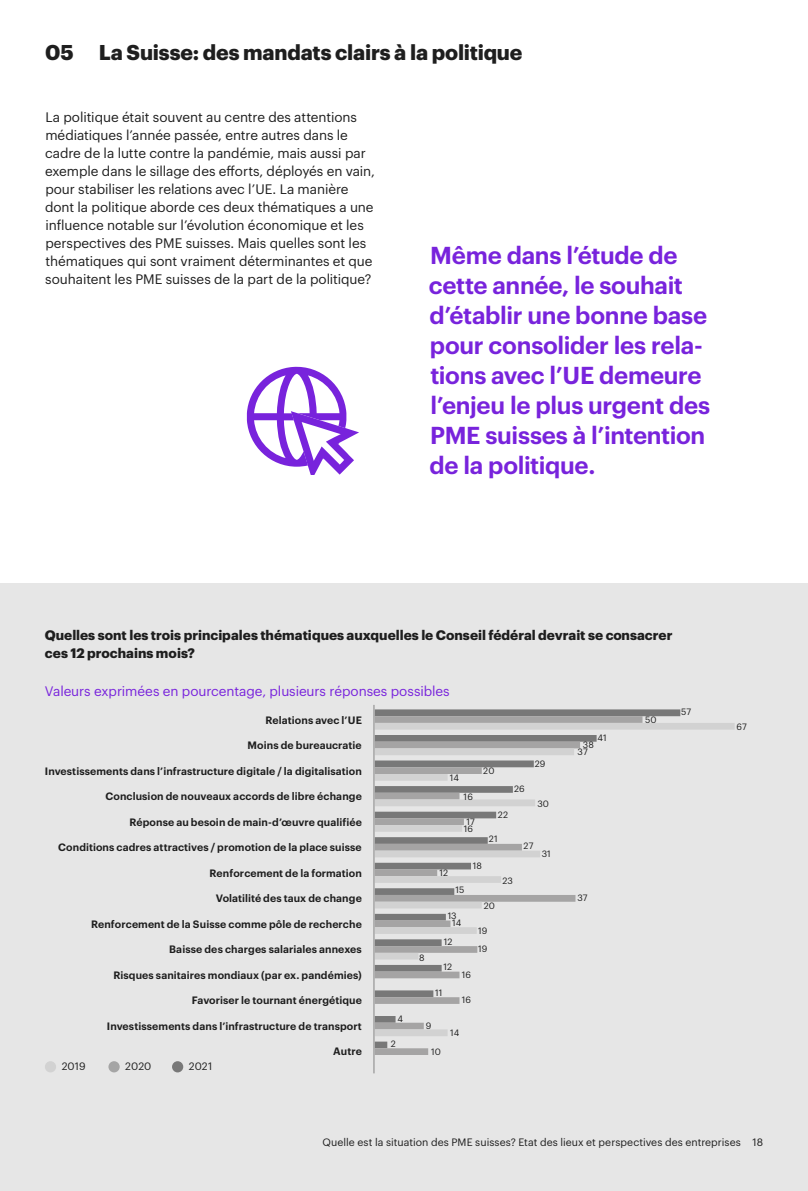
<style>
.page{position:relative;width:808px;height:1191px;background:#fff}
.page>*{position:absolute;margin:0;border:0;box-sizing:border-box;transform-origin:0 0}
.t1{font:600 24px/30px "Graphik";letter-spacing:-.01em;color:#7823dc}
.t2{font:700 21px "Graphik";letter-spacing:-.01em;color:#1e1e1e}
.t3{font:13.5px/18px "Graphik";letter-spacing:-.005em;color:#1e1e1e}
.t4{font:700 13.5px/18px "Graphik";color:#1e1e1e}
.t5{font:13.5px "Graphik";letter-spacing:-.005em;color:#7823dc}
.t6{font:600 10.5px "Graphik";letter-spacing:.01em;color:#1e1e1e}
.t7{font:10.5px "Graphik";letter-spacing:.005em;color:#1e1e1e}
.t8{font:9px/7.2px "Graphik";letter-spacing:.01em;color:#1e1e1e;text-align:center}
</style>
<div class="page">
<div style="left:0;top:583px;width:808px;height:608px;background:#e6e6e6"></div>
<div style="left:45px;top:1061px;width:11px;height:11px;background:#d2d2d2;border-radius:50%"></div>
<div style="left:108px;top:1061px;width:12px;height:11px;background:#a5a5a5;border-radius:50%"></div>
<div style="left:172px;top:1061px;width:11px;height:11px;background:#787878;border-radius:50%"></div>
<svg style="left:375px;top:709px;width:305px;height:14px;background:#898989"></svg>
<svg style="left:375px;top:716px;width:267px;height:339px"></svg>
<svg style="left:375px;top:723px;width:360px;height:313px"></svg>
<hr style="left:373px;top:705px;width:2px;height:368px;background:#a5a5a5">
<svg style="left:247px;top:367px;width:112px;height:107px"></svg>
<h2 class="t2" style="left:45px;top:36px;width:479px">05 La Suisse: des mandats clairs à la politique</h2>
<p class="t3" style="left:45px;top:107px;width:331px">La politique était souvent au centre des attentions médiatiques l’année passée, entre autres dans le cadre de la lutte contre la pandémie, mais aussi par exemple dans le sillage des efforts, déployés en vain, pour stabiliser les relations avec l’UE. La manière dont la politique aborde ces deux thématiques a une influence notable sur l’évolution économique et les perspectives des PME suisses. Mais quelles sont les thématiques qui sont vraiment déterminantes et que souhaitent les PME suisses de la part de la politique?</p>
<h1 class="t1" style="left:429px;top:238px;width:283px">Même dans l’étude de cette année, le souhait d’établir une bonne base pour consolider les rela&shy;tions avec l’UE demeure l’enjeu le plus urgent des<br>PME suisses à l’intention de la politique.</h1>
<p class="t4" style="left:45px;top:625px;width:629px">Quelles sont les trois principales thématiques auxquelles le Conseil fédéral devrait se consacrer ces 12 prochains mois?</p>
<p class="t5" style="left:45px;top:681px;width:406px">Valeurs exprimées en pourcentage, plusieurs réponses possibles</p>
<p class="t6" style="left:266px;top:712px;width:98px">Relations avec l’UE</p>
<p class="t6" style="left:248px;top:737px;width:116px">Moins de bureaucratie</p>
<p class="t6" style="left:45px;top:763px;width:318px">Investissements dans l’infrastructure digitale / la digitalisation</p>
<p class="t6" style="left:105px;top:788px;width:258px">Conclusion de nouveaux accords de libre échange</p>
<p class="t6" style="left:129px;top:814px;width:234px">Réponse au besoin de main-d’œuvre qualifiée</p>
<p class="t6" style="left:58px;top:839px;width:305px">Conditions cadres attractives / promotion de la place suisse</p>
<p class="t6" style="left:210px;top:865px;width:154px">Renforcement de la formation</p>
<p class="t6" style="left:216px;top:890px;width:148px">Volatilité des taux de change</p>
<p class="t6" style="left:91px;top:916px;width:272px">Renforcement de la Suisse comme pôle de recherche</p>
<p class="t6" style="left:169px;top:941px;width:194px">Baisse des charges salariales annexes</p>
<p class="t6" style="left:113px;top:967px;width:250px">Risques sanitaires mondiaux (par ex. pandémies)</p>
<p class="t6" style="left:192px;top:992px;width:171px">Favoriser le tournant énergétique</p>
<p class="t6" style="left:107px;top:1018px;width:256px">Investissements dans l’infrastructure de transport</p>
<p class="t6" style="left:333px;top:1043px;width:30px">Autre</p>
<p class="t7" style="left:62px;top:1058px;width:25px">2019</p>
<p class="t7" style="left:125px;top:1058px;width:28px">2020</p>
<p class="t7" style="left:189px;top:1058px;width:25px">2021</p>
<p class="t8" style="left:398px;top:1014px;width:7px">4</p>
<p class="t8" style="left:391px;top:1039px;width:6px">2</p>
<p class="t8" style="left:450px;top:773px;width:11px">14</p>
<p class="t8" style="left:464px;top:792px;width:11px">16</p>
<p class="t8" style="left:467px;top:817px;width:10px">17</p>
<p class="t8" style="left:464px;top:824px;width:11px">16</p>
<p class="t8" style="left:483px;top:766px;width:13px">20</p>
<p class="t8" style="left:514px;top:785px;width:12px">26</p>
<p class="t8" style="left:498px;top:810px;width:12px">22</p>
<p class="t8" style="left:535px;top:759px;width:12px">29</p>
<p class="t8" style="left:537px;top:799px;width:13px">30</p>
<p class="t8" style="left:489px;top:834px;width:10px">21</p>
<p class="t8" style="left:524px;top:841px;width:11px">27</p>
<p class="t8" style="left:542px;top:849px;width:11px">31</p>
<p class="t8" style="left:419px;top:953px;width:7px">8</p>
<p class="t8" style="left:439px;top:868px;width:10px">12</p>
<p class="t8" style="left:455px;top:885px;width:10px">15</p>
<p class="t8" style="left:448px;top:911px;width:15px">13<br>14</p>
<p class="t8" style="left:444px;top:937px;width:10px">12</p>
<p class="t8" style="left:473px;top:861px;width:11px">18</p>
<p class="t8" style="left:484px;top:901px;width:13px">20</p>
<p class="t8" style="left:478px;top:926px;width:11px">19</p>
<p class="t8" style="left:478px;top:944px;width:11px">19</p>
<p class="t8" style="left:443px;top:962px;width:10px">12</p>
<p class="t8" style="left:435px;top:988px;width:9px">11</p>
<p class="t8" style="left:462px;top:970px;width:11px">16</p>
<p class="t8" style="left:462px;top:995px;width:11px">16</p>
<p class="t8" style="left:426px;top:1021px;width:7px">9</p>
<p class="t8" style="left:431px;top:1047px;width:11px">10</p>
<p class="t8" style="left:450px;top:1028px;width:11px">14</p>
<p class="t8" style="left:502px;top:876px;width:12px">23</p>
<p class="t8" style="left:597px;top:733px;width:11px">41</p>
<p class="t8" style="left:583px;top:740px;width:13px">38</p>
<p class="t8" style="left:578px;top:748px;width:12px">37</p>
<p class="t8" style="left:577px;top:893px;width:12px">37</p>
<p class="t8" style="left:645px;top:715px;width:13px">50</p>
<p class="t8" style="left:681px;top:707px;width:12px">57</p>
<p class="t8" style="left:737px;top:722px;width:12px">67</p>
<p class="t7" style="left:322px;top:1134px;width:442px">Quelle est la situation des PME suisses? Etat des lieux et perspectives des entreprises 18</p>
</div>
